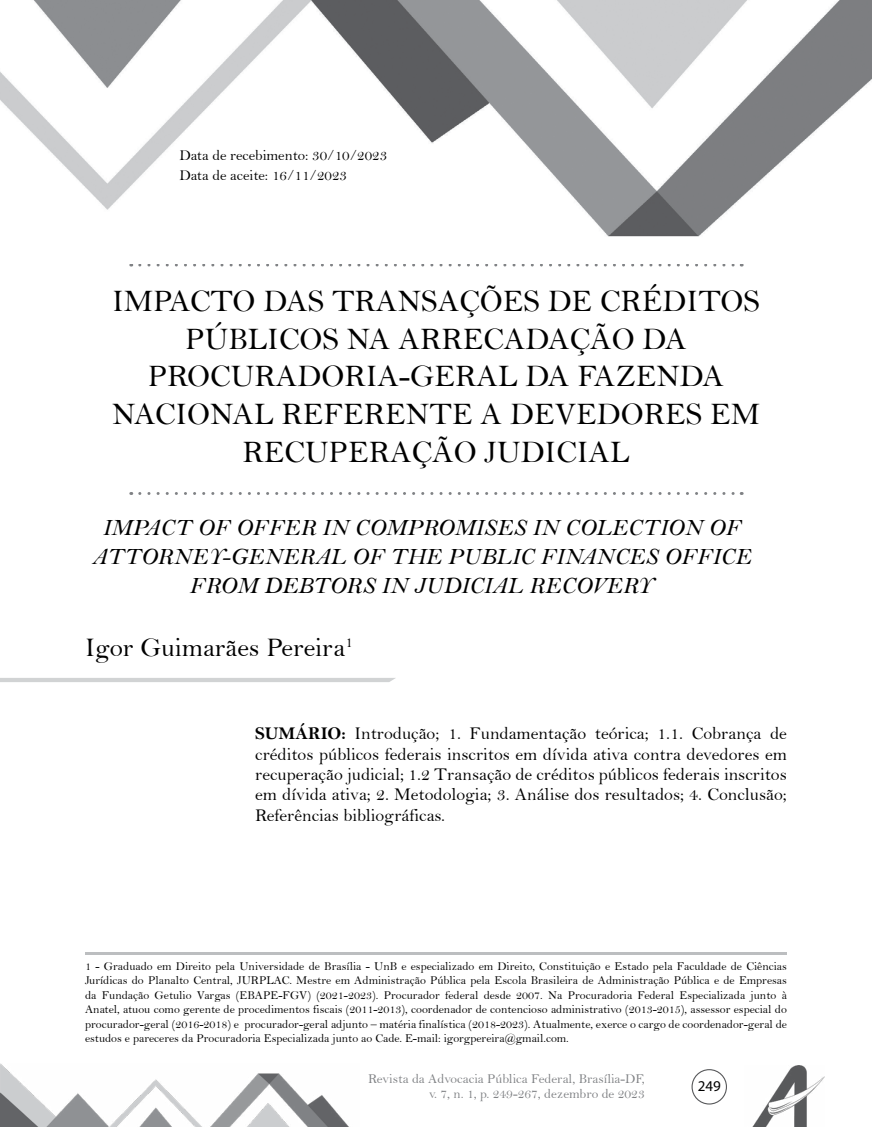
<style>
.page{position:relative;width:872px;height:1127px;background:#fff}
.page>*{position:absolute;margin:0;border:0;box-sizing:border-box;transform-origin:0 0}
.t1{font:31.5px/37.8px "Bell";color:#000;text-align:center}
.t2{font:27px "Bell";color:#000}
.t3{font:24px/28.8px "Bell MT Italic";color:#000;text-align:center}
.t4{font:18px/20.4px "Bell";color:#000;text-align:justify}
.t5{font:15px/20.1px "Bell";color:#000}
.t6{font:15px "Myriad Pro";color:#000}
.t7{font:13.5px/15px "Bell";color:#808285;text-align:right}
.t8{font:12px/14.4px "Bell";color:#000;text-align:justify}
.s1{font-family:"Bell MT Bold"}
</style>
<div class="page">
<img style="left:752px;top:1066px;width:72px;height:61px">
<div style="left:691px;top:1069px;width:36px;height:35px;border:1px solid #58595b;border-radius:50%"></div>
<img style="left:0;top:1063px;width:349px;height:64px">
<svg style="left:140px;top:264px;width:602px;height:2px"></svg>
<svg style="left:140px;top:492px;width:602px;height:3px"></svg>
<hr style="left:85px;top:952px;width:702px;height:2px;background:#bcbec0">
<img style="left:0;top:0;width:872px;height:237px">
<hr style="left:0;top:678px;width:396px;height:4px;background:#d1d3d4">
<p class="t5" style="left:179px;top:145px;width:209px">Data de recebimento: 30/10/2023<br>Data de aceite: 16/11/2023</p>
<h1 class="t1" style="left:112px;top:282px;width:649px">IMPACTO DAS TRANSAÇÕES DE CRÉDITOS<br>PÚBLICOS NA ARRECADAÇÃO DA<br>PROCURADORIA-GERAL DA FAZENDA<br>NACIONAL REFERENTE A DEVEDORES EM<br>RECUPERAÇÃO JUDICIAL</h1>
<h3 class="t3" style="left:92px;top:513px;width:661px">IMPACT OF OFFER IN COMPROMISES IN COLECTION OF<br>ATTORNEY-GENERAL OF THE PUBLIC FINANCES OFFICE<br>FROM DEBTORS IN JUDICIAL RECOVERY</h3>
<h2 class="t2" style="left:85px;top:631px;width:269px">Igor Guimarães Pereira<sup>1</sup></h2>
<p class="t4" style="left:255px;top:723px;width:533px"><span class="s1">SUMÁRIO:</span> Introdução; 1. Fundamentação teórica; 1.1. Cobrança de créditos públicos federais inscritos em dívida ativa contra devedores em recuperação judicial; 1.2 Transação de créditos públicos federais inscritos em dívida ativa; 2. Metodologia; 3. Análise dos resultados; 4. Conclusão; Referências bibliográficas.</p>
<p class="t8" style="left:85px;top:959px;width:703px">1 - Graduado em Direito pela Universidade de Brasília - UnB e especializado em Direito, Constituição e Estado pela Faculdade de Ciências Jurídicas do Planalto Central, JURPLAC. Mestre em Administração Pública pela Escola Brasileira de Administração Pública e de Empresas da Fundação Getulio Vargas (EBAPE-FGV) (2021-2023). Procurador federal desde 2007. Na Procuradoria Federal Especializada junto à Anatel, atuou como gerente de procedimentos fiscais (2011-2013), coordenador de contencioso administrativo (2013-2015), assessor especial do procurador-geral (2016-2018) e procurador-geral adjunto – matéria finalística (2018-2023). Atualmente, exerce o cargo de coordenador-geral de estudos e pareceres da Procuradoria Especializada junto ao Cade. E-mail: igorgpereira@gmail.com.</p>
<p class="t7" style="left:368px;top:1071px;width:278px">Revista da Advocacia Pública Federal, Brasília-DF, v. 7, n. 1, p. 249-267, dezembro de 2023</p>
<p class="t6" style="left:697px;top:1077px;width:25px">249</p>
</div>
